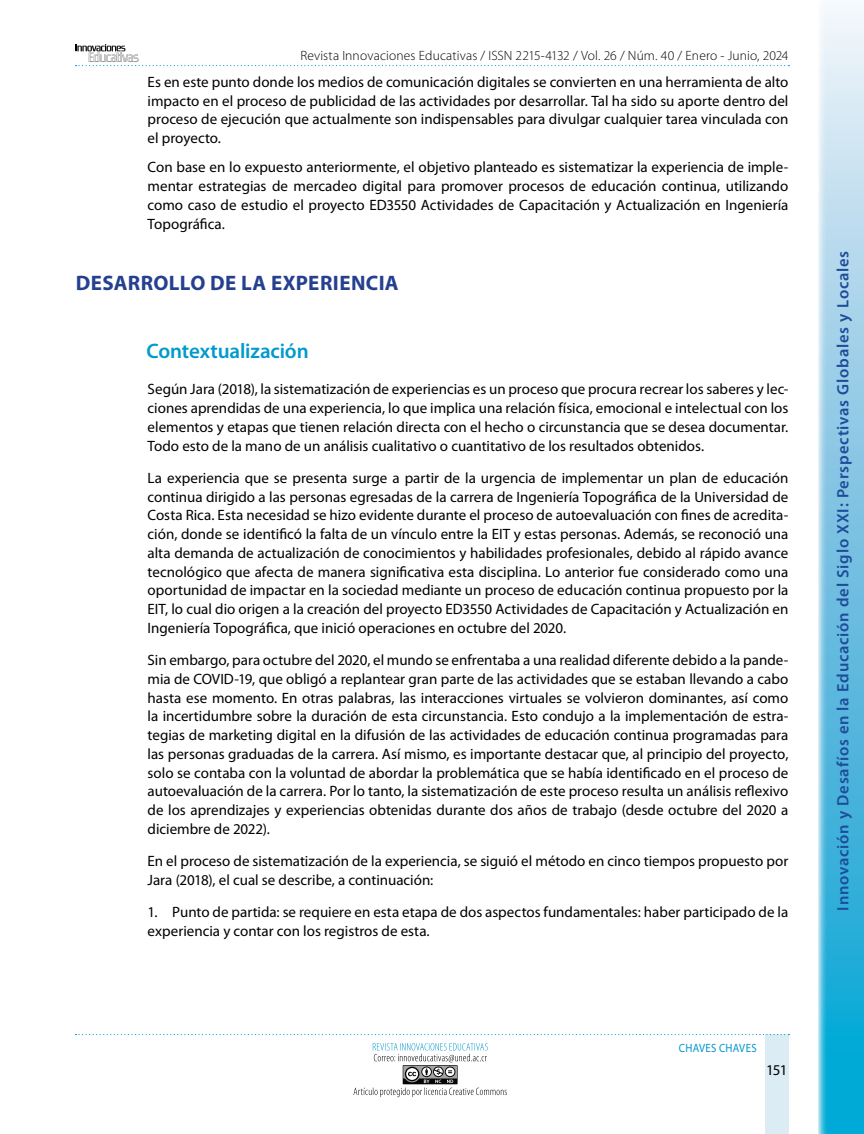
<style>
.page{position:relative;width:864px;height:1134px;background:#fff}
.page>*{position:absolute;margin:0;border:0;box-sizing:border-box;transform-origin:0 0}
.t1{font:700 21px "Myriad Pro";letter-spacing:.02em;color:#25408f}
.t2{font:600 21px "Myriad Pro";letter-spacing:-.01em;color:#009acd}
.t3{font:600 16.5px "Myriad Pro";letter-spacing:.05em;color:#1d4c99}
.t4{font:15px/18.8px "Myriad Pro";color:#000;text-align:justify}
.t5{font:300 13.5px "Myriad Pro";letter-spacing:.01em;color:#000}
.t6{font:12px "Myriad Pro";letter-spacing:.025em;color:#0098ce;scale:.9 1}
</style>
<div class="page">
<svg style="left:76px;top:44px;width:713px;height:22px"></svg>
<div style="left:765px;top:1034px;width:23px;height:100px;background:#dcecf5"></div>
<svg style="left:76px;top:1034px;width:713px;height:1px"></svg>
<svg style="left:354px;top:1043px;width:153px;height:54px"></svg>
<svg style="left:818px;top:10px;width:46px;height:1124px;background:#7dc8e5"></svg>
<p class="t5" style="left:300px;top:48px;width:489px">Revista Innovaciones Educativas / ISSN 2215-4132 / Vol. 26 / Núm. 40 / Enero - Junio, 2024</p>
<p class="t4" style="left:148px;top:73px;width:642px">Es en este punto donde los medios de comunicación digitales se convierten en una herramienta de alto impacto en el proceso de publicidad de las actividades por desarrollar. Tal ha sido su aporte dentro del proceso de ejecución que actualmente son indispensables para divulgar cualquier tarea vinculada con el proyecto.</p>
<p class="t4" style="left:148px;top:158px;width:642px">Con base en lo expuesto anteriormente, el objetivo planteado es sistematizar la experiencia de imple&shy;mentar estrategias de mercadeo digital para promover procesos de educación continua, utilizando como caso de estudio el proyecto ED3550 Actividades de Capacitación y Actualización en Ingeniería Topográfica.</p>
<h1 class="t1" style="left:76px;top:269px;width:324px">DESARROLLO DE LA EXPERIENCIA</h1>
<h1 class="t2" style="left:147px;top:340px;width:164px">Contextualización</h1>
<p class="t4" style="left:148px;top:380px;width:642px">Según Jara (2018), la sistematización de experiencias es un proceso que procura recrear los saberes y lec&shy;ciones aprendidas de una experiencia, lo que implica una relación física, emocional e intelectual con los elementos y etapas que tienen relación directa con el hecho o circunstancia que se desea documentar.<br>Todo esto de la mano de un análisis cualitativo o cuantitativo de los resultados obtenidos.</p>
<p class="t4" style="left:148px;top:469px;width:642px">La experiencia que se presenta surge a partir de la urgencia de implementar un plan de educación continua dirigido a las personas egresadas de la carrera de Ingeniería Topográfica de la Universidad de Costa Rica. Esta necesidad se hizo evidente durante el proceso de autoevaluación con fines de acredita&shy;ción, donde se identificó la falta de un vínculo entre la EIT y estas personas. Además, se reconoció una alta demanda de actualización de conocimientos y habilidades profesionales, debido al rápido avance tecnológico que afecta de manera significativa esta disciplina. Lo anterior fue considerado como una oportunidad de impactar en la sociedad mediante un proceso de educación continua propuesto por la EIT, lo cual dio origen a la creación del proyecto ED3550 Actividades de Capacitación y Actualización en Ingeniería Topográfica, que inició operaciones en octubre del 2020.</p>
<p class="t4" style="left:148px;top:651px;width:642px">Sin embargo, para octubre del 2020, el mundo se enfrentaba a una realidad diferente debido a la pande&shy;mia de COVID-19, que obligó a replantear gran parte de las actividades que se estaban llevando a cabo hasta ese momento. En otras palabras, las interacciones virtuales se volvieron dominantes, así como la incertidumbre sobre la duración de esta circunstancia. Esto condujo a la implementación de estra&shy;tegias de marketing digital en la difusión de las actividades de educación continua programadas para las personas graduadas de la carrera. Así mismo, es importante destacar que, al principio del proyecto, solo se contaba con la voluntad de abordar la problemática que se había identificado en el proceso de autoevaluación de la carrera. Por lo tanto, la sistematización de este proceso resulta un análisis reflexivo de los aprendizajes y experiencias obtenidas durante dos años de trabajo (desde octubre del 2020 a diciembre de 2022).</p>
<p class="t4" style="left:148px;top:852px;width:642px">En el proceso de sistematización de la experiencia, se siguió el método en cinco tiempos propuesto por<br>Jara (2018), el cual se describe, a continuación:</p>
<p class="t4" style="left:148px;top:903px;width:642px">1. Punto de partida: se requiere en esta etapa de dos aspectos fundamentales: haber participado de la experiencia y contar con los registros de esta.</p>
<p class="t6" style="left:679px;top:1041px;width:88px">CHAVES CHAVES</p>
<p class="t4" style="left:766px;top:1060px;width:23px">151</p>
<p class="t3" style="left:834px;top:911px;width:661px;rotate:-90deg">Innovación y Desafíos en la Educación del Siglo XXI: Perspectivas Globales y Locales</p>
</div>
